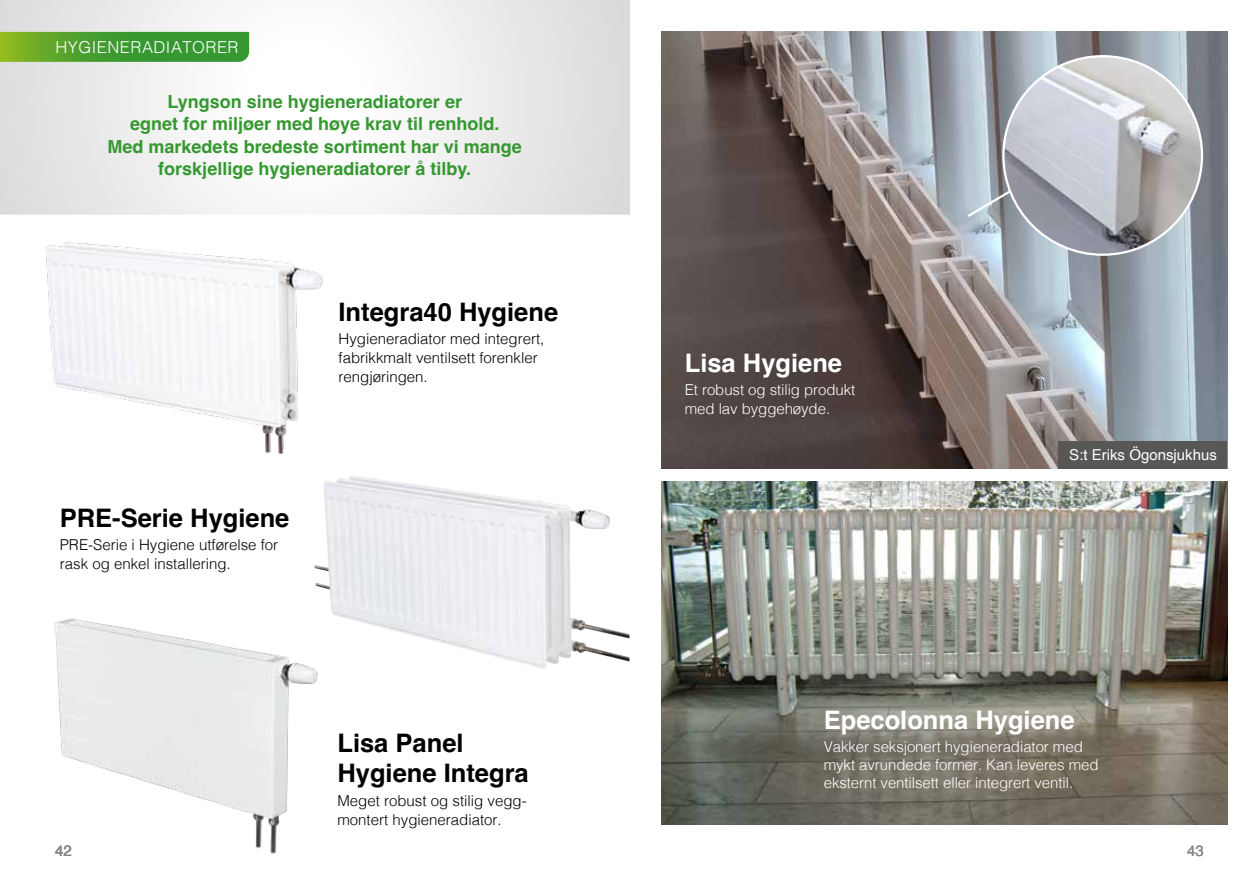
<style>
.page{position:relative;width:1259px;height:893px;background:#fff}
.page>*{position:absolute;margin:0;border:0;box-sizing:border-box;transform-origin:0 0}
.t1{font:700 25.5px/30.6px "Helvetica";color:#000}
.t2{font:700 25.5px "Helvetica";color:#fff}
.t3{font:700 18px/22.5px "Helvetica";color:#359830;text-align:center}
.t4{font:300 16.5px "Helvetica";letter-spacing:.03em;color:#fff}
.t5{font:300 15px/18.9px "Helvetica";color:#000}
.t6{font:300 15px/18px "Helvetica";letter-spacing:-.005em;color:#fff}
.t7{font:15px "Helvetica";color:#fff}
.t8{font:15px "Helvetica";color:#878787}
</style>
<div class="page">
<svg style="left:0;top:0;width:629px;height:215px"></svg>
<img style="left:55px;top:618px;width:263px;height:236px">
<img style="left:314px;top:476px;width:315px;height:193px">
<img style="left:45px;top:242px;width:278px;height:213px">
<svg style="left:0;top:32px;width:249px;height:30px;background:#4b9f2e"></svg>
<img style="left:661px;top:32px;width:566px;height:436px">
<img style="left:661px;top:482px;width:566px;height:343px">
<svg style="left:966px;top:182px;width:58px;height:37px;background:#a9b3bb"></svg>
<img style="left:1003px;top:56px;width:199px;height:199px;border-radius:99px">
<div style="left:1058px;top:441px;width:169px;height:27px;background:#575756"></div>
<p class="t4" style="left:56px;top:33px;width:185px">HYGIENERADIATORER</p>
<p class="t3" style="left:108px;top:92px;width:416px">Lyngson sine hygieneradiatorer er<br>egnet for miljøer med høye krav til renhold.<br>Med markedets bredeste sortiment har vi mange forskjellige hygieneradiatorer å tilby.</p>
<h1 class="t1" style="left:60px;top:505px;width:231px">PRE-Serie Hygiene</h1>
<p class="t5" style="left:60px;top:534px;width:220px">PRE-Serie i Hygiene utførelse for rask og enkel installering.</p>
<h1 class="t1" style="left:338px;top:300px;width:221px">Integra40 Hygiene</h1>
<p class="t5" style="left:338px;top:328px;width:207px">Hygieneradiator med integrert, fabrikkmalt ventilsett forenkler rengjøringen.</p>
<p class="t8" style="left:55px;top:839px;width:18px">42</p>
<h1 class="t1" style="left:337px;top:730px;width:193px">Lisa Panel<br>Hygiene Integra</h1>
<p class="t5" style="left:337px;top:790px;width:191px">Meget robust og stilig vegg&shy;montert hygieneradiator.</p>
<h1 class="t2" style="left:685px;top:348px;width:159px">Lisa Hygiene</h1>
<p class="t6" style="left:685px;top:379px;width:172px;line-height:18.9px">Et robust og stilig produkt med lav byggehøyde.</p>
<p class="t7" style="left:1069px;top:443px;width:149px">S:t Eriks Ögonsjukhus</p>
<h1 class="t2" style="left:823px;top:705px;width:252px">Epecolonna Hygiene</h1>
<p class="t6" style="left:823px;top:736px;width:276px">Vakker seksjonert hygieneradiator med mykt avrundede former. Kan leveres med eksternt ventilsett eller integrert ventil.</p>
<p class="t8" style="left:1187px;top:839px;width:18px">43</p>
</div>
